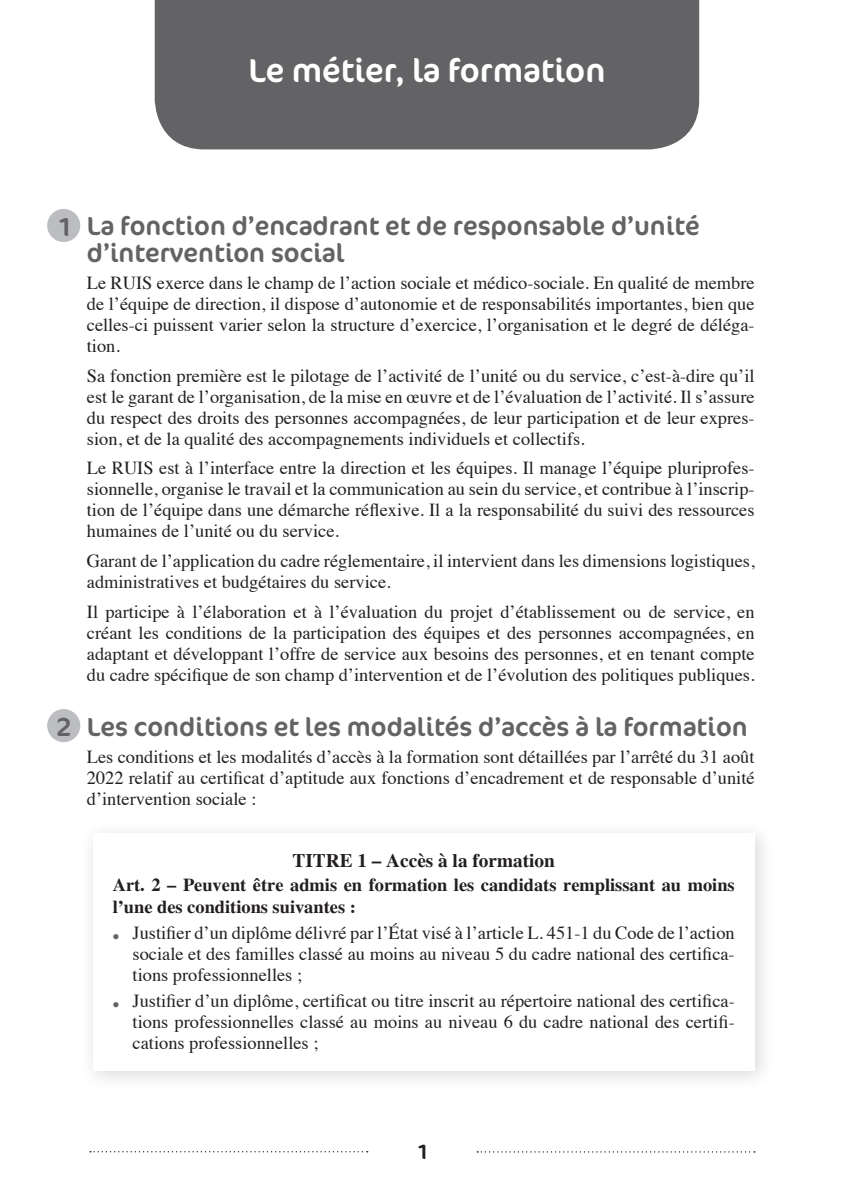
<style>
.page{position:relative;width:844px;height:1191px;background:#fff}
.page>*{position:absolute;margin:0;border:0;box-sizing:border-box;transform-origin:0 0}
.Chapitre_titre{font:33.25px "Cocon OT";color:#fff}
.t1{font:26.25px/26.2px "Cocon OT";color:#636366}
.t2{font:21px "Cocon OT";color:#231f20}
.Document_Titre{font:700 19.25px "Times";color:#231f20}
.Texte_courant{font:18.38px/21px "Times";color:#231f20;text-align:justify}
.Document_Texte{font:700 18.38px/22.1px "Times";color:#231f20}
.s1{font-weight:700;color:#636366}
</style>
<div class="page">
<div style="left:155px;top:0;width:544px;height:149px;background:#636366"></div>
<svg style="left:477px;top:1151px;width:277px;height:1px"></svg>
<svg style="left:90px;top:1151px;width:277px;height:1px"></svg>
<div style="left:47px;top:209px;width:33px;height:33px;background:#bcbdc0;border-radius:50%"></div>
<div style="left:47px;top:709px;width:33px;height:33px;background:#bcbdc0;border-radius:50%"></div>
<div style="left:80px;top:821px;width:694px;height:269px;background:#231f20;opacity:.17"></div>
<div style="left:93px;top:833px;width:661px;height:237px;background:#fff"></div>
<p class="Chapitre_titre" style="left:248px;top:51px;width:358px">Le métier, la formation</p>
<p class="t1" style="left:56px;top:214px;width:17px">1</p>
<p class="t1" style="left:56px;top:714px;width:17px">2</p>
<p class="t1" style="left:87px;top:214px;width:614px">La fonction d’encadrant et de responsable d’unité d’intervention social</p>
<p class="Texte_courant" style="left:87px;top:271px;width:669px">Le RUIS exerce dans le champ de l’action sociale et médico-sociale. En qualité de membre de l’équipe de direction, il dispose d’autonomie et de responsabilités importantes, bien que celles-ci puissent varier selon la structure d’exercice, l’organisation et le degré de déléga&shy;tion.</p>
<p class="Texte_courant" style="left:87px;top:363px;width:669px">Sa fonction première est le pilotage de l’activité de l’unité ou du service, c’est-à-dire qu’il est le garant de l’organisation, de la mise en œuvre et de l’évaluation de l’activité. Il s’assure du respect des droits des personnes accompagnées, de leur participation et de leur expres&shy;sion, et de la qualité des accompagnements individuels et collectifs.</p>
<p class="Texte_courant" style="left:87px;top:456px;width:669px">Le RUIS est à l’interface entre la direction et les équipes. Il manage l’équipe pluriprofes&shy;sionnelle, organise le travail et la communication au sein du service, et contribue à l’inscrip&shy;tion de l’équipe dans une démarche réflexive. Il a la responsabilité du suivi des ressources humaines de l’unité ou du service.</p>
<p class="Texte_courant" style="left:87px;top:549px;width:669px">Garant de l’application du cadre réglementaire, il intervient dans les dimensions logistiques, administratives et budgétaires du service.</p>
<p class="Texte_courant" style="left:87px;top:599px;width:669px">Il participe à l’élaboration et à l’évaluation du projet d’établissement ou de service, en créant les conditions de la participation des équipes et des personnes accompagnées, en adaptant et développant l’offre de service aux besoins des personnes, et en tenant compte du cadre spécifique de son champ d’intervention et de l’évolution des politiques publiques.</p>
<p class="t1" style="left:87px;top:714px;width:662px">Les conditions et les modalités d’accès à la formation</p>
<p class="Texte_courant" style="left:87px;top:744px;width:669px">Les conditions et les modalités d’accès à la formation sont détaillées par l’arrêté du 31 août 2022 relatif au certificat d’aptitude aux fonctions d’encadrement et de responsable d’unité d’intervention sociale :</p>
<p class="Document_Titre" style="left:292px;top:848px;width:263px">TITRE 1 – Accès à la formation</p>
<p class="Document_Texte" style="left:113px;top:874px;width:623px">Art. 2 – Peuvent être admis en formation les candidats remplissant au moins l’une des conditions suivantes :</p>
<p class="Texte_courant" style="left:132px;top:921px;width:603px;text-indent:-20px"><span class="s1">•</span> Justifier d’un diplôme délivré par l’État visé à l’article L. 451-1 du Code de l’action sociale et des familles classé au moins au niveau 5 du cadre national des certifica&shy;tions professionnelles ;</p>
<p class="Texte_courant" style="left:132px;top:989px;width:602px;text-indent:-20px"><span class="s1">•</span> Justifier d’un diplôme, certificat ou titre inscrit au répertoire national des certifica&shy;tions professionnelles classé au moins au niveau 6 du cadre national des certifi&shy;cations professionnelles ;</p>
<p class="t2" style="left:415px;top:1139px;width:14px">1</p>
</div>
